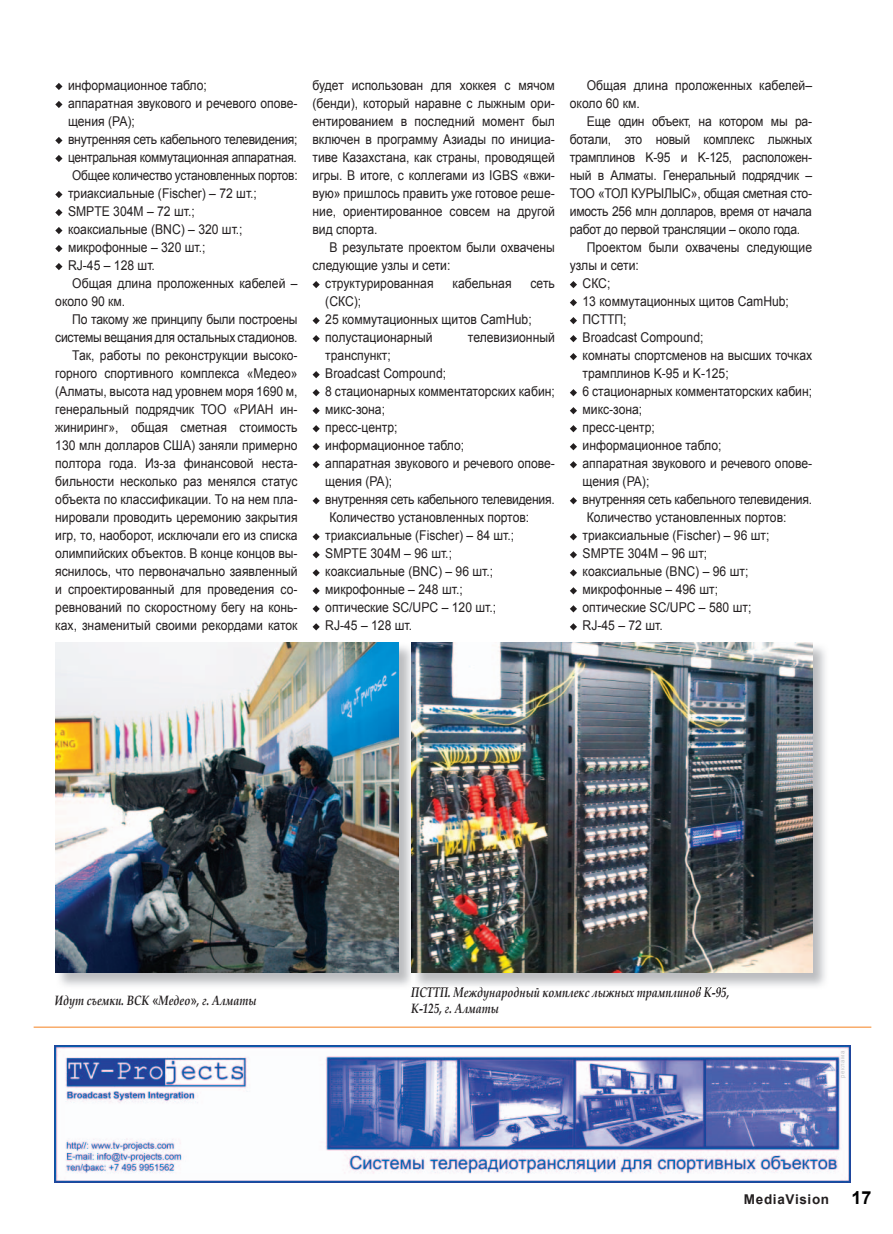
<style>
.page{position:relative;width:893px;height:1234px;background:#fff}
.page>*{position:absolute;margin:0;border:0;box-sizing:border-box;transform-origin:0 0}
.t1{font:13.5px/18px "Arial";color:#231f20;scale:.9 1}
.t2{font:13.5px "Arial";letter-spacing:-.02em;color:#231f20;scale:.9 1}
.t3{font:italic 700 13.5px/16.2px "Book Antiqua";color:#231f20;scale:.8 1}
.t4{font:13.5px "Arial";letter-spacing:-.02em;color:#231f20;scale:.88 1}
.t5{font:700 13.5px "Arial";letter-spacing:.05em;color:#231f20}
.t6{font:6px "Arial";letter-spacing:.1em;color:#c2c3c6}
.s1{font-family:"Arial";font-weight:400;font-style:normal}
.s2{font-size:18px;color:#000}
</style>
<div class="page">
<svg style="left:55px;top:83px;width:7px;height:7px"></svg>
<svg style="left:55px;top:101px;width:7px;height:7px"></svg>
<svg style="left:55px;top:137px;width:7px;height:7px"></svg>
<svg style="left:55px;top:155px;width:7px;height:7px"></svg>
<svg style="left:55px;top:191px;width:7px;height:7px"></svg>
<svg style="left:55px;top:209px;width:7px;height:7px"></svg>
<svg style="left:55px;top:227px;width:7px;height:7px"></svg>
<svg style="left:55px;top:245px;width:7px;height:7px"></svg>
<svg style="left:55px;top:263px;width:7px;height:7px"></svg>
<svg style="left:313px;top:281px;width:7px;height:7px"></svg>
<svg style="left:313px;top:317px;width:7px;height:7px"></svg>
<svg style="left:313px;top:335px;width:7px;height:7px"></svg>
<svg style="left:313px;top:371px;width:7px;height:7px"></svg>
<svg style="left:313px;top:389px;width:7px;height:7px"></svg>
<svg style="left:313px;top:407px;width:7px;height:7px"></svg>
<svg style="left:313px;top:425px;width:7px;height:7px"></svg>
<svg style="left:313px;top:443px;width:7px;height:7px"></svg>
<svg style="left:313px;top:461px;width:7px;height:7px"></svg>
<svg style="left:313px;top:497px;width:7px;height:7px"></svg>
<svg style="left:313px;top:533px;width:7px;height:7px"></svg>
<svg style="left:313px;top:551px;width:7px;height:7px"></svg>
<svg style="left:313px;top:569px;width:7px;height:7px"></svg>
<svg style="left:313px;top:587px;width:7px;height:7px"></svg>
<svg style="left:313px;top:605px;width:7px;height:7px"></svg>
<svg style="left:313px;top:623px;width:7px;height:7px"></svg>
<svg style="left:570px;top:281px;width:7px;height:7px"></svg>
<svg style="left:570px;top:299px;width:7px;height:7px"></svg>
<svg style="left:570px;top:317px;width:7px;height:7px"></svg>
<svg style="left:570px;top:335px;width:7px;height:7px"></svg>
<svg style="left:570px;top:353px;width:7px;height:7px"></svg>
<svg style="left:570px;top:389px;width:7px;height:7px"></svg>
<svg style="left:570px;top:407px;width:7px;height:7px"></svg>
<svg style="left:570px;top:425px;width:7px;height:7px"></svg>
<svg style="left:570px;top:443px;width:7px;height:7px"></svg>
<svg style="left:570px;top:461px;width:7px;height:7px"></svg>
<svg style="left:570px;top:497px;width:7px;height:7px"></svg>
<svg style="left:570px;top:533px;width:7px;height:7px"></svg>
<svg style="left:570px;top:551px;width:7px;height:7px"></svg>
<svg style="left:570px;top:569px;width:7px;height:7px"></svg>
<svg style="left:570px;top:587px;width:7px;height:7px"></svg>
<svg style="left:570px;top:605px;width:7px;height:7px"></svg>
<svg style="left:570px;top:623px;width:7px;height:7px"></svg>
<hr style="left:34px;top:1026px;width:837px;height:1px;background:#f58220">
<img style="left:55px;top:1045px;width:795px;height:136px">
<img style="left:55px;top:642px;width:770px;height:344px">
<img style="left:55px;top:642px;width:343px;height:330px">
<img style="left:411px;top:972px;width:4px;height:14px">
<img style="left:413px;top:986px;width:314px;height:3px">
<img style="left:411px;top:642px;width:401px;height:330px">
<p class="t1" style="left:68px;top:76px;width:156px">информационное табло;</p>
<p class="t1" style="left:68px;top:94px;width:257px">аппаратная звукового и речевого опове-</p>
<p class="t1" style="left:68px;top:112px;width:76px">щения (PA);</p>
<p class="t2" style="left:68px;top:130px;width:257px">внутренняя сеть кабельного телевидения;</p>
<p class="t4" style="left:68px;top:148px;width:262px">центральная коммутационная аппаратная.</p>
<p class="t4" style="left:72px;top:166px;width:258px">Общее количество установленных портов:</p>
<p class="t1" style="left:68px;top:184px;width:211px">триаксиальные (Fischer) – 72 шт.;</p>
<p class="t1" style="left:68px;top:202px;width:142px">SMPTE 304M – 72 шт.;</p>
<p class="t1" style="left:68px;top:220px;width:196px">коаксиальные (BNC) – 320 шт.;</p>
<p class="t1" style="left:68px;top:238px;width:154px">микрофонные – 320 шт.;</p>
<p class="t1" style="left:68px;top:256px;width:98px">RJ-45 – 128 шт.</p>
<p class="t1" style="left:72px;top:274px;width:252px">Общая длина проложенных кабелей –</p>
<p class="t1" style="left:55px;top:292px;width:79px">около 90 км.</p>
<p class="t2" style="left:72px;top:310px;width:252px">По такому же принципу были построены</p>
<p class="t2" style="left:55px;top:328px;width:271px">системы вещания для остальных стадионов.</p>
<p class="t1" style="left:72px;top:346px;width:252px">Так, работы по реконструкции высоко-</p>
<p class="t1" style="left:55px;top:364px;width:271px">горного спортивного комплекса «Медео»</p>
<p class="t1" style="left:55px;top:382px;width:271px">(Алматы, высота над уровнем моря 1690 м,</p>
<p class="t1" style="left:55px;top:400px;width:271px">генеральный подрядчик ТОО «РИАН ин-</p>
<p class="t1" style="left:55px;top:418px;width:271px">жиниринг», общая сметная стоимость</p>
<p class="t1" style="left:55px;top:436px;width:271px">130 млн долларов США) заняли примерно</p>
<p class="t1" style="left:55px;top:454px;width:271px">полтора года. Из-за финансовой неста-</p>
<p class="t1" style="left:55px;top:472px;width:271px">бильности несколько раз менялся статус</p>
<p class="t1" style="left:55px;top:490px;width:271px">объекта по классификации. То на нем пла-</p>
<p class="t1" style="left:55px;top:508px;width:271px">нировали проводить церемонию закрытия</p>
<p class="t1" style="left:55px;top:526px;width:271px">игр, то, наоборот, исключали его из списка</p>
<p class="t1" style="left:55px;top:544px;width:271px">олимпийских объектов. В конце концов вы-</p>
<p class="t1" style="left:55px;top:562px;width:271px">яснилось, что первоначально заявленный</p>
<p class="t1" style="left:55px;top:580px;width:271px">и спроектированный для проведения со-</p>
<p class="t1" style="left:55px;top:598px;width:271px">ревнований по скоростному бегу на конь-</p>
<p class="t1" style="left:55px;top:616px;width:271px">ках, знаменитый своими рекордами каток</p>
<p class="t1" style="left:313px;top:76px;width:271px;text-align:justify">будет использован для хоккея с мячом (бенди), который наравне с лыжным ори&shy;ентированием в последний момент был включен в программу Азиады по инициа&shy;тиве Казахстана, как страны, проводящей игры. В итоге, с коллегами из IGBS «вжи&shy;вую» пришлось править уже готовое реше&shy;ние, ориентированное совсем на другой вид спорта.</p>
<p class="t1" style="left:330px;top:238px;width:252px">В результате проектом были охвачены</p>
<p class="t1" style="left:313px;top:256px;width:155px">следующие узлы и сети:</p>
<p class="t1" style="left:325px;top:274px;width:122px">cтруктурированная</p>
<p class="t1" style="left:453px;top:274px;width:67px">кабельная</p>
<p class="t1" style="left:531px;top:274px;width:29px">сеть</p>
<p class="t1" style="left:325px;top:292px;width:231px">(СКС);<br>25 коммутационных щитов CamHub; полустационарный</p>
<p class="t1" style="left:468px;top:328px;width:98px">телевизионный</p>
<p class="t1" style="left:325px;top:346px;width:74px">транспункт;</p>
<p class="t1" style="left:325px;top:364px;width:136px">Broadcast Compound;</p>
<p class="t1" style="left:325px;top:382px;width:257px">8 стационарных комментаторских кабин;</p>
<p class="t1" style="left:325px;top:400px;width:68px">микс-зона;</p>
<p class="t1" style="left:325px;top:418px;width:82px">пресс-центр;</p>
<p class="t1" style="left:325px;top:436px;width:156px">информационное табло;</p>
<p class="t1" style="left:325px;top:454px;width:257px">аппаратная звукового и речевого опове-</p>
<p class="t1" style="left:325px;top:472px;width:76px">щения (PA);</p>
<p class="t2" style="left:325px;top:490px;width:257px">внутренняя сеть кабельного телевидения.</p>
<p class="t1" style="left:330px;top:508px;width:223px">Количество установленных портов:</p>
<p class="t1" style="left:325px;top:526px;width:211px">триаксиальные (Fischer) – 84 шт.;</p>
<p class="t1" style="left:325px;top:544px;width:142px">SMPTE 304M – 96 шт.;</p>
<p class="t1" style="left:325px;top:562px;width:188px">коаксиальные (BNC) – 96 шт.;</p>
<p class="t1" style="left:325px;top:580px;width:154px">микрофонные – 248 шт.;</p>
<p class="t1" style="left:325px;top:598px;width:191px">оптические SC/UPC – 120 шт.;</p>
<p class="t1" style="left:325px;top:616px;width:98px">RJ-45 – 128 шт.</p>
<p class="t1" style="left:570px;top:76px;width:271px;text-indent:17px">Общая длина проложенных кабелей– около 60 км.</p>
<p class="t2" style="left:587px;top:112px;width:252px">Еще один объект, на котором мы ра-</p>
<p class="t2" style="left:570px;top:130px;width:271px">ботали, это новый комплекс лыжных</p>
<p class="t2" style="left:570px;top:148px;width:271px">трамплинов K-95 и K-125, расположен-</p>
<p class="t2" style="left:570px;top:166px;width:271px">ный в Алматы. Генеральный подрядчик –</p>
<p class="t2" style="left:570px;top:184px;width:271px">ТОО «ТОЛ КУРЫЛЫС», общая сметная сто-</p>
<p class="t2" style="left:570px;top:202px;width:271px">имость 256 млн долларов, время от начала</p>
<p class="t2" style="left:570px;top:220px;width:258px">работ до первой трансляции – около года.</p>
<p class="t1" style="left:587px;top:238px;width:252px">Проектом были охвачены следующие</p>
<p class="t1" style="left:570px;top:256px;width:78px">узлы и сети:</p>
<p class="t1" style="left:583px;top:274px;width:32px">СКС;</p>
<p class="t1" style="left:583px;top:292px;width:231px">13 коммутационных щитов CamHub;</p>
<p class="t1" style="left:583px;top:310px;width:50px">ПСТТП;</p>
<p class="t1" style="left:583px;top:328px;width:136px">Broadcast Compound;</p>
<p class="t1" style="left:583px;top:346px;width:257px">комнаты спортсменов на высших точках</p>
<p class="t1" style="left:583px;top:364px;width:164px">трамплинов K-95 и K-125;</p>
<p class="t1" style="left:583px;top:382px;width:257px">6 стационарных комментаторских кабин;</p>
<p class="t1" style="left:583px;top:400px;width:68px">микс-зона;</p>
<p class="t1" style="left:583px;top:418px;width:82px">пресс-центр;</p>
<p class="t1" style="left:583px;top:436px;width:156px">информационное табло;</p>
<p class="t1" style="left:583px;top:454px;width:257px">аппаратная звукового и речевого опове-</p>
<p class="t1" style="left:583px;top:472px;width:76px">щения (PA);</p>
<p class="t2" style="left:583px;top:490px;width:257px">внутренняя сеть кабельного телевидения.</p>
<p class="t1" style="left:587px;top:508px;width:223px">Количество установленных портов:</p>
<p class="t1" style="left:583px;top:526px;width:209px">триаксиальные (Fischer) – 96 шт;</p>
<p class="t1" style="left:583px;top:544px;width:140px">SMPTE 304M – 96 шт;</p>
<p class="t1" style="left:583px;top:562px;width:186px">коаксиальные (BNC) – 96 шт;</p>
<p class="t1" style="left:583px;top:580px;width:152px">микрофонные – 496 шт;</p>
<p class="t1" style="left:583px;top:598px;width:189px">оптические SC/UPC – 580 шт;</p>
<p class="t1" style="left:583px;top:616px;width:91px">RJ-45 – 72 шт.</p>
<p class="t3" style="left:55px;top:992px;width:253px">Идут съемки. ВСК <span class="s1">«</span>Медео<span class="s1">»</span>, г. Алматы</p>
<p class="t3" style="left:411px;top:983px;width:399px">ПСТТП. Международный комплекс лыжных трамплинов К-95,<br>К-125, г. Алматы</p>
<p class="t6" style="left:838px;top:1077px;width:29px;rotate:-90deg">реклама</p>
<p class="t5" style="left:744px;top:1190px;width:129px">MediaVision <span class="s2">17</span></p>
</div>
